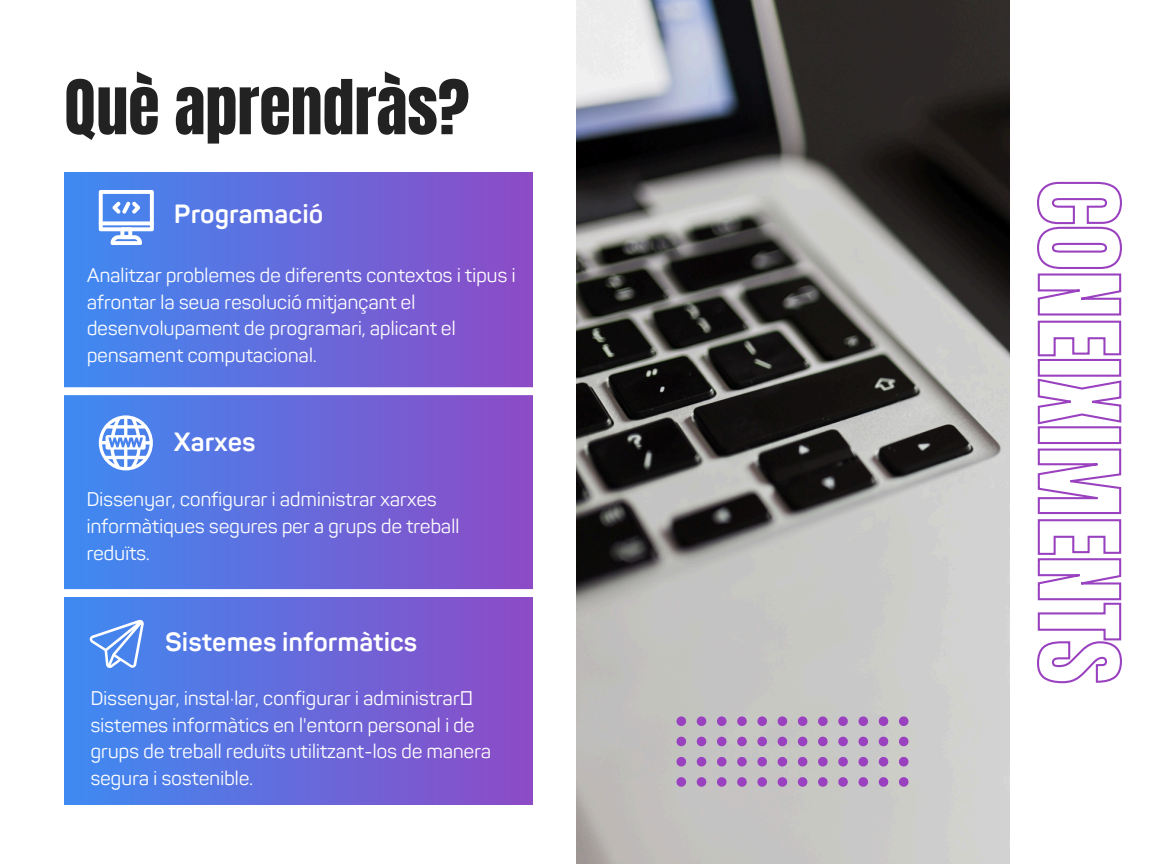
<style>
.page{position:relative;width:1152px;height:864px;background:#fff}
.page>*{position:absolute;margin:0;border:0;box-sizing:border-box;transform-origin:0 0}
.t1{font:64.05px "Anton";color:#222}
.t2{font:700 25.95px "Panton";color:#fff}
.t3{font:19.5px/26.8px "Panton";letter-spacing:-.02em;color:#fff}
</style>
<div class="page">
<img style="left:576px;top:0;width:433px;height:864px">
<div style="left:65px;top:489px;width:468px;height:316px;background:linear-gradient(to right,#3d8bf2,#8d4bc6)"></div>
<div style="left:65px;top:173px;width:468px;height:316px;background:linear-gradient(to right,#3e8bf2,#8d4bc6)"></div>
<svg style="left:99px;top:415px;width:54px;height:55px"></svg>
<svg style="left:90px;top:620px;width:54px;height:48px"></svg>
<svg style="left:99px;top:190px;width:55px;height:55px"></svg>
<svg style="left:899px;top:716px;width:9px;height:10px"></svg>
<svg style="left:879px;top:716px;width:9px;height:10px"></svg>
<svg style="left:859px;top:716px;width:9px;height:10px"></svg>
<svg style="left:838px;top:716px;width:10px;height:10px"></svg>
<svg style="left:818px;top:716px;width:10px;height:10px"></svg>
<svg style="left:798px;top:716px;width:9px;height:10px"></svg>
<svg style="left:778px;top:716px;width:9px;height:10px"></svg>
<svg style="left:757px;top:716px;width:10px;height:10px"></svg>
<svg style="left:737px;top:716px;width:10px;height:10px"></svg>
<svg style="left:717px;top:716px;width:10px;height:10px"></svg>
<svg style="left:697px;top:716px;width:9px;height:10px"></svg>
<svg style="left:677px;top:716px;width:9px;height:10px"></svg>
<svg style="left:899px;top:737px;width:9px;height:9px"></svg>
<svg style="left:879px;top:737px;width:9px;height:9px"></svg>
<svg style="left:859px;top:737px;width:9px;height:9px"></svg>
<svg style="left:838px;top:737px;width:10px;height:9px"></svg>
<svg style="left:818px;top:737px;width:10px;height:9px"></svg>
<svg style="left:798px;top:737px;width:9px;height:9px"></svg>
<svg style="left:778px;top:737px;width:9px;height:9px"></svg>
<svg style="left:757px;top:737px;width:10px;height:9px"></svg>
<svg style="left:737px;top:737px;width:10px;height:9px"></svg>
<svg style="left:717px;top:737px;width:10px;height:9px"></svg>
<svg style="left:697px;top:737px;width:9px;height:9px"></svg>
<svg style="left:677px;top:737px;width:9px;height:9px"></svg>
<svg style="left:899px;top:757px;width:9px;height:9px"></svg>
<svg style="left:879px;top:757px;width:9px;height:9px"></svg>
<svg style="left:859px;top:757px;width:9px;height:9px"></svg>
<svg style="left:838px;top:757px;width:10px;height:9px"></svg>
<svg style="left:818px;top:757px;width:10px;height:9px"></svg>
<svg style="left:798px;top:757px;width:9px;height:9px"></svg>
<svg style="left:778px;top:757px;width:9px;height:9px"></svg>
<svg style="left:757px;top:757px;width:10px;height:9px"></svg>
<svg style="left:737px;top:757px;width:10px;height:9px"></svg>
<svg style="left:717px;top:757px;width:10px;height:9px"></svg>
<svg style="left:697px;top:757px;width:9px;height:9px"></svg>
<svg style="left:677px;top:757px;width:9px;height:9px"></svg>
<svg style="left:899px;top:777px;width:9px;height:10px"></svg>
<svg style="left:879px;top:777px;width:9px;height:10px"></svg>
<svg style="left:859px;top:777px;width:9px;height:10px"></svg>
<svg style="left:838px;top:777px;width:10px;height:10px"></svg>
<svg style="left:818px;top:777px;width:10px;height:10px"></svg>
<svg style="left:798px;top:777px;width:9px;height:10px"></svg>
<svg style="left:778px;top:777px;width:9px;height:10px"></svg>
<svg style="left:757px;top:777px;width:10px;height:10px"></svg>
<svg style="left:737px;top:777px;width:10px;height:10px"></svg>
<svg style="left:717px;top:777px;width:10px;height:10px"></svg>
<svg style="left:697px;top:777px;width:9px;height:10px"></svg>
<svg style="left:677px;top:777px;width:9px;height:10px"></svg>
<div style="left:58px;top:387px;width:478px;height:8px;background:#fff;border-radius:4px"></div>
<svg style="left:1037px;top:181px;width:85px;height:503px"></svg>
<div style="left:59px;top:589px;width:479px;height:8px;background:#fff;border-radius:4px"></div>
<p class="t1" style="left:65px;top:61px;width:406px">Què aprendràs?</p>
<p class="t2" style="left:174px;top:198px;width:151px">Programació</p>
<p class="t3" style="left:87px;top:262px;width:431px">Analitzar problemes de diferents contextos i tipus i afrontar la seua resolució mitjançant el desenvolupament de programari, aplicant el pensament computacional.</p>
<p class="t2" style="left:174px;top:426px;width:83px">Xarxes</p>
<h3 class="t3" style="left:86px;top:486px;width:375px">Dissenyar, configurar i administrar xarxes informàtiques segures per a grups de treball reduïts.</h3>
<h3 class="t2" style="left:165px;top:627px;width:254px">Sistemes informàtics</h3>
<p class="t3" style="left:90px;top:685px;width:402px">Dissenyar, instal·lar, configurar i administrar sistemes informàtics en l'entorn personal i de grups de treball reduïts utilitzant-los de manera segura i sostenible.</p>
</div>
